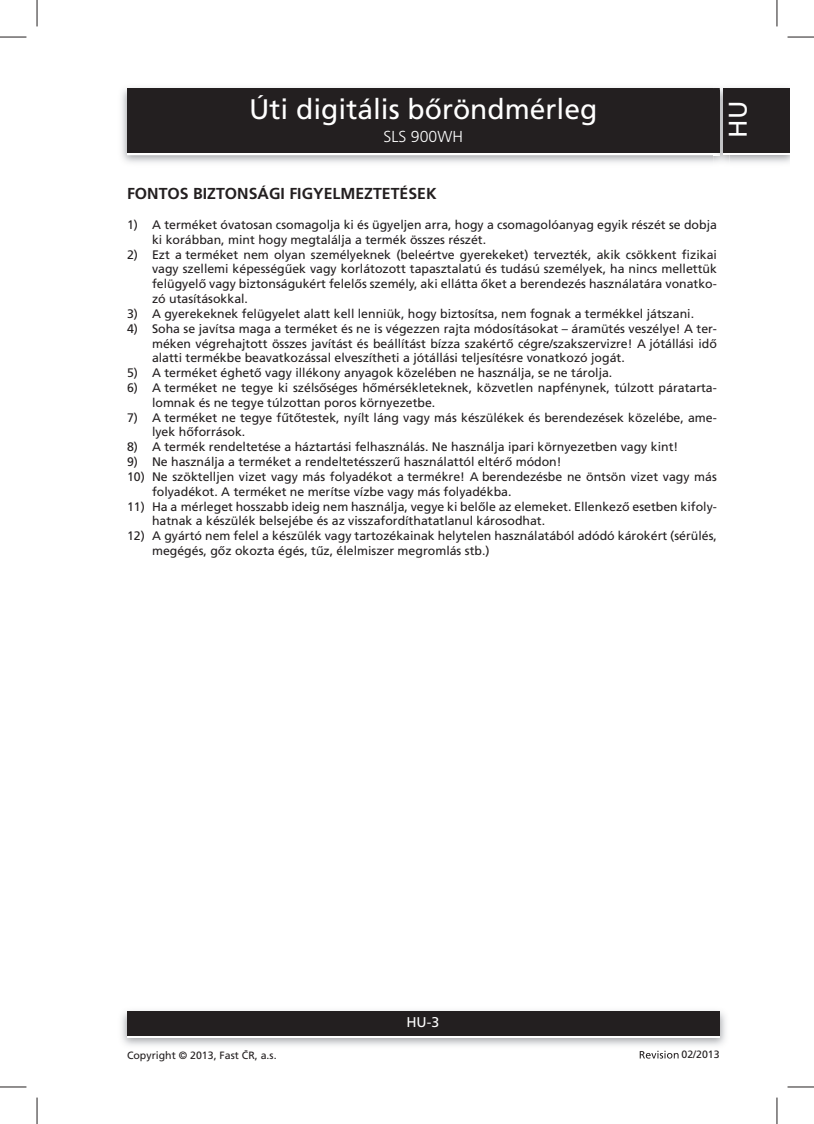
<style>
.page{position:relative;width:814px;height:1124px;background:#fff}
.page>*{position:absolute;margin:0;border:0;box-sizing:border-box;transform-origin:0 0}
.t1{font:28.25px "Frutiger CE";color:#fff}
.t2{font:25.5px "Frutiger CE";color:#fff}
.t3{font:700 15.75px "Frutiger CE";color:#231f20}
.t4{font:300 15.75px "Frutiger CE";color:#fff}
.t5{font:14px "Frutiger CE";color:#fff}
.t6{font:12.25px/14.8px "Frutiger CE";color:#231f20}
.t7{font:10.5px "Frutiger CE";color:#231f20}
</style>
<div class="page">
<img style="left:121px;top:87px;width:592px;height:76px">
<div style="left:127px;top:90px;width:592px;height:65px;background:#fff"></div>
<div style="left:127px;top:88px;width:592px;height:65px;background:#231f20"></div>
<img style="left:121px;top:1011px;width:605px;height:35px">
<div style="left:127px;top:1013px;width:592px;height:24px;background:#231f20"></div>
<div style="left:127px;top:1010px;width:592px;height:25px;background:#231f20"></div>
<img style="left:729px;top:87px;width:60px;height:76px">
<img style="left:713px;top:88px;width:16px;height:75px">
<svg style="left:713px;top:153px;width:6px;height:2px"></svg>
<img style="left:713px;top:88px;width:6px;height:2px">
<img style="left:713px;top:90px;width:6px;height:63px">
<div style="left:723px;top:90px;width:66px;height:65px;background:#fff"></div>
<div style="left:723px;top:88px;width:66px;height:65px;background:#231f20"></div>
<svg style="left:639px;top:1050px;width:39px;height:8px"></svg>
<svg style="left:0;top:37px;width:26px;height:1px"></svg>
<svg style="left:787px;top:37px;width:26px;height:1px"></svg>
<svg style="left:0;top:1086px;width:26px;height:1px"></svg>
<svg style="left:787px;top:1086px;width:26px;height:1px"></svg>
<svg style="left:37px;top:0;width:1px;height:26px"></svg>
<svg style="left:37px;top:1097px;width:1px;height:26px"></svg>
<svg style="left:776px;top:0;width:1px;height:26px"></svg>
<svg style="left:776px;top:1097px;width:1px;height:26px"></svg>
<h1 class="t1" style="left:249px;top:98px;width:349px">Úti digitális bőröndmérleg</h1>
<p class="t4" style="left:383px;top:130px;width:81px">SLS 900WH</p>
<h2 class="t2" style="left:727px;top:138px;width:38px;rotate:-90deg">HU</h2>
<p class="t3" style="left:127px;top:187px;width:311px">FONTOS BIZTONSÁGI FIGYELMEZTETÉSEK</p>
<p class="t6" style="left:152px;top:218px;width:566px;text-indent:-25px">1) A terméket óvatosan csomagolja ki és ügyeljen arra, hogy a csomagolóanyag egyik részét se dobja ki korábban, mint hogy megtalálja a termék összes részét.</p>
<p class="t6" style="left:152px;top:248px;width:566px;text-align:justify;text-indent:-25px">2) Ezt a terméket nem olyan személyeknek (beleértve gyerekeket) tervezték, akik csökkent fizikai vagy szellemi képességűek vagy korlátozott tapasztalatú és tudású személyek, ha nincs mellettük felügyelő vagy biztonságukért felelős személy, aki ellátta őket a berendezés használatára vonatko&shy;zó utasításokkal.</p>
<p class="t6" style="left:127px;top:307px;width:568px">3) A gyerekeknek felügyelet alatt kell lenniük, hogy biztosítsa, nem fognak a termékkel játszani.</p>
<p class="t6" style="left:152px;top:322px;width:566px;text-align:justify;text-indent:-25px">4) Soha se javítsa maga a terméket és ne is végezzen rajta módosításokat – áramütés veszélye! A ter&shy;méken végrehajtott összes javítást és beállítást bízza szakértő cégre/szakszervizre! A jótállási idő alatti termékbe beavatkozással elveszítheti a jótállási teljesítésre vonatkozó jogát.</p>
<p class="t6" style="left:127px;top:366px;width:487px">5) A terméket éghető vagy illékony anyagok közelében ne használja, se ne tárolja.</p>
<p class="t6" style="left:152px;top:381px;width:566px;text-indent:-25px">6) A terméket ne tegye ki szélsőséges hőmérsékleteknek, közvetlen napfénynek, túlzott páratarta&shy;lomnak és ne tegye túlzottan poros környezetbe.</p>
<p class="t6" style="left:152px;top:411px;width:566px;text-indent:-25px">7) A terméket ne tegye fűtőtestek, nyílt láng vagy más készülékek és berendezések közelébe, ame&shy;lyek hőforrások.</p>
<p class="t6" style="left:127px;top:440px;width:552px">8) A termék rendeltetése a háztartási felhasználás. Ne használja ipari környezetben vagy kint!</p>
<p class="t6" style="left:127px;top:455px;width:436px">9) Ne használja a terméket a rendeltetésszerű használattól eltérő módon!</p>
<p class="t6" style="left:152px;top:470px;width:566px;text-indent:-25px">10) Ne szöktelljen vizet vagy más folyadékot a termékre! A berendezésbe ne öntsön vizet vagy más folyadékot. A terméket ne merítse vízbe vagy más folyadékba.</p>
<p class="t6" style="left:152px;top:499px;width:566px;text-indent:-25px">11) Ha a mérleget hosszabb ideig nem használja, vegye ki belőle az elemeket. Ellenkező esetben kifoly&shy;hatnak a készülék belsejébe és az visszafordíthatatlanul károsodhat.</p>
<p class="t6" style="left:152px;top:529px;width:566px;text-indent:-25px">12) A gyártó nem felel a készülék vagy tartozékainak helytelen használatából adódó károkért (sérülés, megégés, gőz okozta égés, tűz, élelmiszer megromlás stb.)</p>
<p class="t5" style="left:406px;top:1016px;width:34px">HU-3</p>
<p class="t7" style="left:127px;top:1050px;width:151px">Copyright © 2013, Fast ČR, a.s.</p>
<p class="t7" style="left:681px;top:1050px;width:40px">02/2013</p>
</div>
